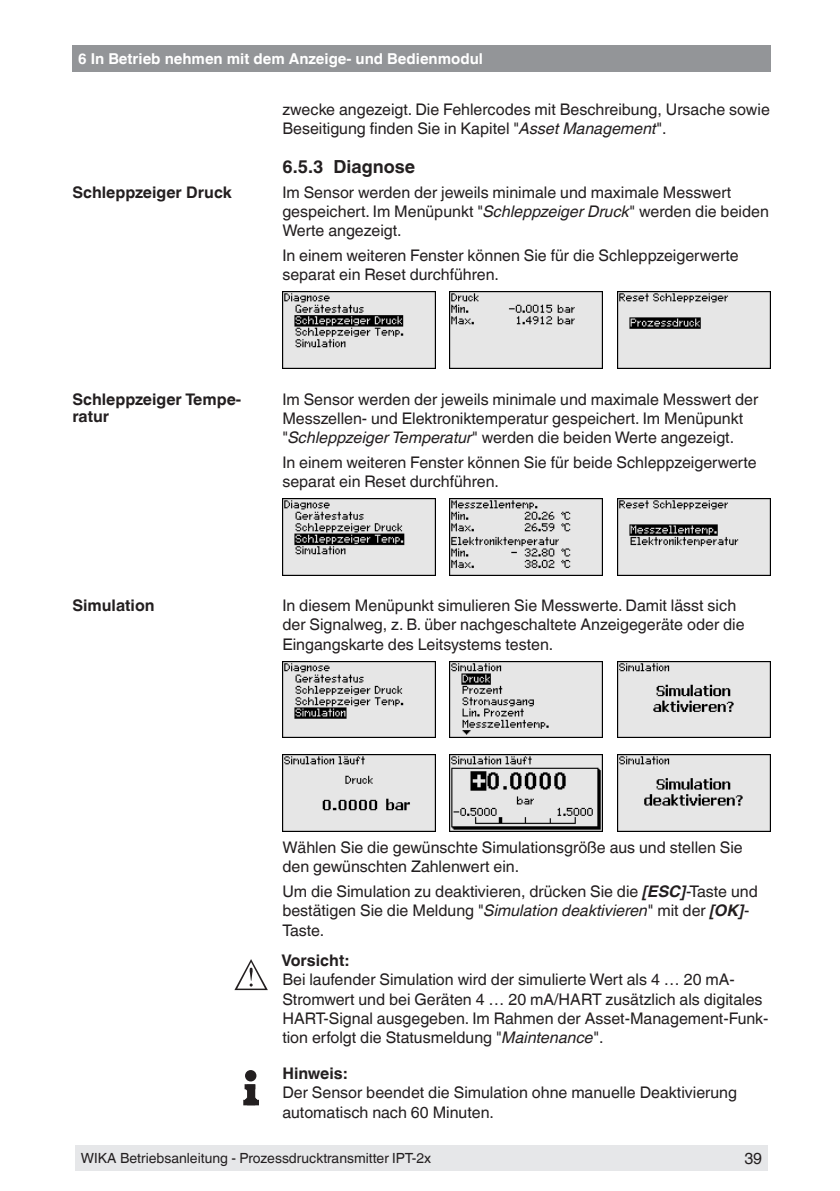
<style>
.page{position:relative;width:840px;height:1191px;background:#fff}
.page>*{position:absolute;margin:0;border:0;box-sizing:border-box;transform-origin:0 0}
.t1{font:700 18px "Helvetica Linotype";color:#231f20}
.t2{font:16px/19.2px "Helvetica Linotype";color:#231f20}
.t3{font:700 16px/17px "Helvetica Linotype";color:#231f20}
.t4{font:700 15px "Helvetica Linotype";color:#fff}
.t5{font:14px "Helvetica Linotype";color:#231f20}
.s1{font-style:italic}
.s2{font-weight:700;font-style:italic}
</style>
<div class="page">
<div style="left:721px;top:1145px;width:46px;height:26px;background:#e6e7e9"></div>
<div style="left:72px;top:45px;width:698px;height:27px;background:#939598"></div>
<div style="left:75px;top:1145px;width:646px;height:26px;background:#e6e7e9"></div>
<img style="left:282px;top:292px;width:153px;height:76px">
<img style="left:449px;top:292px;width:153px;height:76px">
<img style="left:617px;top:292px;width:152px;height:76px">
<img style="left:282px;top:498px;width:153px;height:77px">
<img style="left:449px;top:498px;width:153px;height:77px">
<img style="left:617px;top:498px;width:152px;height:77px">
<img style="left:282px;top:661px;width:153px;height:76px">
<img style="left:449px;top:661px;width:153px;height:76px">
<img style="left:617px;top:661px;width:152px;height:76px">
<img style="left:282px;top:754px;width:153px;height:77px">
<img style="left:449px;top:754px;width:153px;height:77px">
<img style="left:617px;top:754px;width:152px;height:77px">
<svg style="left:234px;top:959px;width:34px;height:31px"></svg>
<div style="left:246px;top:1071px;width:9px;height:9px;background:#231f20;border-radius:50%"></div>
<div style="left:245px;top:1070px;width:11px;height:11px;border:2px solid #231f20;border-radius:50%"></div>
<svg style="left:243px;top:1084px;width:16px;height:21px"></svg>
<p class="t4" style="left:78px;top:53px;width:406px">6 In Betrieb nehmen mit dem Anzeige- und Bedienmodul</p>
<p class="t3" style="left:72px;top:185px;width:161px">Schleppzeiger Druck</p>
<p class="t2" style="left:282px;top:102px;width:489px">zwecke angezeigt. Die Fehlercodes mit Beschreibung, Ursache sowie<br>Beseitigung finden Sie in Kapitel "<span class="s1">Asset Management</span>".</p>
<p class="t1" style="left:282px;top:160px;width:134px">6.5.3 Diagnose</p>
<p class="t2" style="left:282px;top:184px;width:488px">Im Sensor werden der jeweils minimale und maximale Messwert gespeichert. Im Menüpunkt "<span class="s1">Schleppzeiger Druck</span>" werden die beiden<br>Werte angezeigt.</p>
<p class="t2" style="left:282px;top:247px;width:457px">In einem weiteren Fenster können Sie für die Schleppzeigerwerte separat ein Reset durchführen.</p>
<p class="t3" style="left:72px;top:392px;width:170px">Schleppzeiger Tempe&shy;ratur</p>
<p class="t2" style="left:282px;top:391px;width:477px">Im Sensor werden der jeweils minimale und maximale Messwert der<br>Messzellen- und Elektroniktemperatur gespeichert. Im Menüpunkt "<span class="s1">Schleppzeiger Temperatur</span>" werden die beiden Werte angezeigt.</p>
<p class="t2" style="left:282px;top:454px;width:475px">In einem weiteren Fenster können Sie für beide Schleppzeigerwerte separat ein Reset durchführen.</p>
<p class="t3" style="left:72px;top:598px;width:84px">Simulation</p>
<p class="t2" style="left:282px;top:597px;width:463px">In diesem Menüpunkt simulieren Sie Messwerte. Damit lässt sich der Signalweg, z. B. über nachgeschaltete Anzeigegeräte oder die<br>Eingangskarte des Leitsystems testen.</p>
<p class="t2" style="left:282px;top:839px;width:461px">Wählen Sie die gewünschte Simulationsgröße aus und stellen Sie den gewünschten Zahlenwert ein.</p>
<p class="t2" style="left:282px;top:883px;width:476px">Um die Simulation zu deaktivieren, drücken Sie die <span class="s2">[ESC]</span>-Taste und bestätigen Sie die Meldung "<span class="s1">Simulation deaktivieren</span>" mit der <span class="s2">[OK]</span>-<br>Taste.</p>
<p class="t3" style="left:281px;top:953px;width:69px">Vorsicht:</p>
<p class="t2" style="left:282px;top:971px;width:487px">Bei laufender Simulation wird der simulierte Wert als 4 … 20 mA-Stromwert und bei Geräten 4 … 20 mA/HART zusätzlich als digitales HART-Signal ausgegeben. Im Rahmen der Asset-Management-Funk&shy;tion erfolgt die Statusmeldung "<span class="s1">Maintenance</span>".</p>
<p class="t3" style="left:282px;top:1066px;width:66px">Hinweis:</p>
<p class="t2" style="left:282px;top:1084px;width:456px">Der Sensor beendet die Simulation ohne manuelle Deaktivierung automatisch nach 60 Minuten.</p>
<p class="t5" style="left:81px;top:1153px;width:352px">WIKA Betriebsanleitung - Prozessdrucktransmitter IPT-2x</p>
<p class="t2" style="left:744px;top:1150px;width:19px">39</p>
</div>
